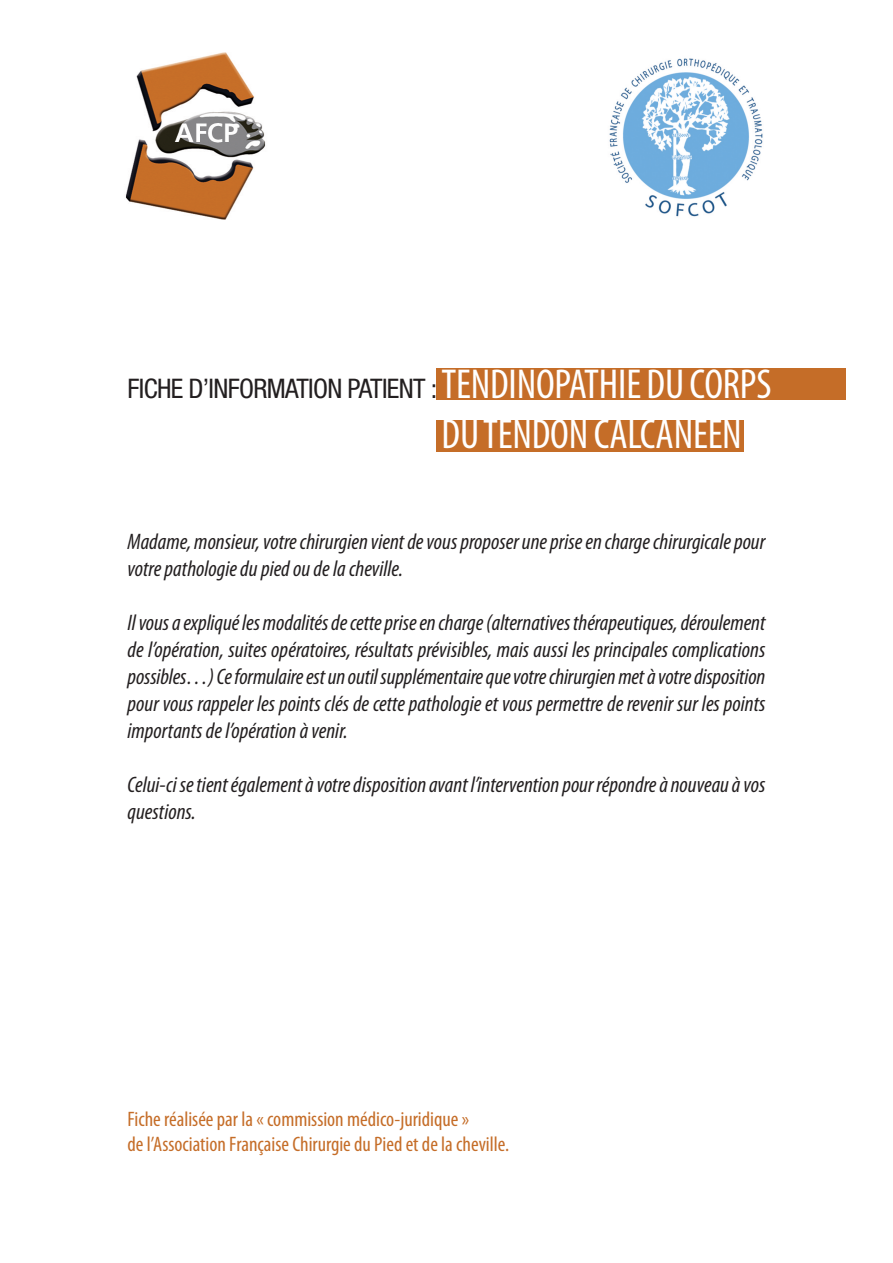
<style>
.page{position:relative;width:893px;height:1263px;background:#fff}
.page>*{position:absolute;margin:0;border:0;box-sizing:border-box;transform-origin:0 0}
.t1{font:condensed 42px "Myriad Pro";letter-spacing:-.005em;color:#fff}
.t2{font:condensed 27px "Helvetica Neue";letter-spacing:-.025em;color:#231f20}
.t3{font:italic condensed 22.5px/27px "Myriad Pro";color:#231f20}
.t4{font:condensed 21px/25.2px "Myriad Pro";color:#c56d28}
.s1{font-family:"Myriad Pro";font-size:42px;color:#fff}
</style>
<div class="page">
<div style="left:436px;top:368px;width:410px;height:32px;background:#c56d28"></div>
<div style="left:436px;top:420px;width:308px;height:31px;background:#c56d28"></div>
<img style="left:125px;top:52px;width:141px;height:168px">
<img style="left:609px;top:58px;width:154px;height:159px">
<p class="t2" style="left:128px;top:379px;width:645px">FICHE D’INFORMATION PATIENT : <span class="s1">TENDINOPATHIE DU CORPS</span></p>
<h1 class="t1" style="left:442px;top:419px;width:302px">DUTENDON CALCANEEN</h1>
<p class="t3" style="left:128px;top:530px;width:639px">Madame,monsieur,votrechirurgienvientdevousproposerunepriseenchargechirurgicalepour votrepathologiedupiedoudelacheville.</p>
<p class="t3" style="left:128px;top:611px;width:639px;text-align:justify">Ilvousaexpliquélesmodalitésdecettepriseencharge(alternativesthérapeutiques,déroulement de l’opération, suites opératoires, résultats prévisibles, mais aussi les principales complications possibles…)Ceformulaireestunoutilsupplémentairequevotrechirurgienmetàvotredisposition pour vous rappeler les points clés de cette pathologie et vous permettre de revenir sur les points importantsdel’opérationàvenir.</p>
<p class="t3" style="left:128px;top:773px;width:639px">Celui-cisetientégalementàvotredispositionavant l’interventionpour répondreànouveauàvos questions.</p>
<p class="t4" style="left:128px;top:1108px;width:383px">Fiche réalisée par la « commission médico-juridique »<br>de l’Association Française Chirurgie du Pied et de la cheville.</p>
</div>
